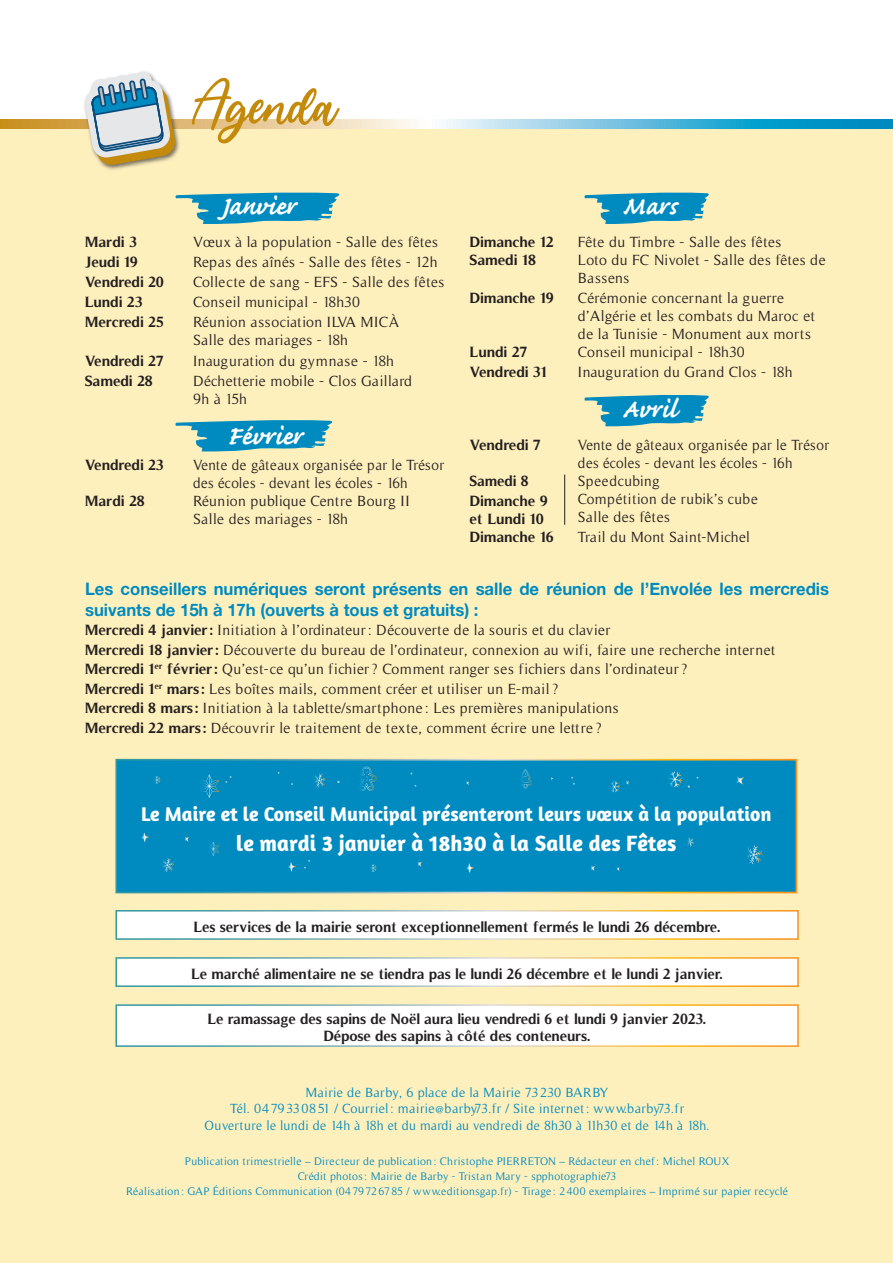
<style>
.page{position:relative;width:893px;height:1263px;background:#fff}
.page>*{position:absolute;margin:0;border:0;box-sizing:border-box;transform-origin:0 0}
.titre_script{font:75px "Palace";color:#c48a0c}
.txt_courant_light{font:700 33px "Caflisch Script";color:#fff}
.agenda_mois{font:700 33px "Caflisch Script";letter-spacing:-.01em;color:#fff}
.txt_courant___petit{font:700 22.5px "Amaranth";color:#fff}
.txt_courant___petit-2{font:700 20.25px "Amaranth";color:#fff}
.ss_titre___gros_esp{font:17.25px/20.7px "Alte Haas Grotesk Bold";color:#008bc0}
.txt_courant_light-2{font:15px/18px "Timeless";letter-spacing:.025em;color:#231f20}
.txt_courant___petit-3{font:700 15px/16.5px "Timeless";color:#231f20;text-align:center}
.txt_courant_light-3{font:700 15px/18px "Timeless";color:#231f20}
.txt_courant_light-4{font:15px/18px "Timeless";letter-spacing:.025em;color:#231f20;scale:.96 1}
.txt_courant_light-5{font:15px "Timeless";color:#231f20}
.txt_courant_light-6{font:13.5px "Timeless";letter-spacing:.025em;color:#008bc0}
.txt_courant_light-7{font:11.25px/15px "Timeless";letter-spacing:.025em;color:#008bc0;text-align:center}
.s1{font-weight:700}
</style>
<div class="page">
<div style="left:0;top:127px;width:893px;height:1136px;background:#fef0bd"></div>
<svg style="left:0;top:120px;width:893px;height:8px;background:#96c0bd"></svg>
<div style="left:83px;top:70px;width:98px;height:101px;background:#231f20;opacity:.6"></div>
<svg style="left:84px;top:71px;width:92px;height:95px"></svg>
<svg style="left:175px;top:192px;width:165px;height:32px"></svg>
<svg style="left:584px;top:192px;width:125px;height:32px"></svg>
<svg style="left:584px;top:395px;width:125px;height:31px"></svg>
<svg style="left:175px;top:420px;width:158px;height:31px"></svg>
<div style="left:116px;top:911px;width:682px;height:28px;background:#fff"></div>
<div style="left:115px;top:910px;width:684px;height:30px;border:2px solid #fff"></div>
<div style="left:116px;top:958px;width:682px;height:28px;background:#fff"></div>
<div style="left:115px;top:957px;width:684px;height:30px;border:2px solid #fff"></div>
<div style="left:116px;top:1005px;width:682px;height:41px;background:#fff"></div>
<div style="left:115px;top:1004px;width:684px;height:43px;border:2px solid #fff"></div>
<div style="left:116px;top:760px;width:680px;height:132px;background:#008bc0"></div>
<svg style="left:687px;top:837px;width:7px;height:9px"></svg>
<svg style="left:315px;top:774px;width:11px;height:13px"></svg>
<svg style="left:163px;top:858px;width:11px;height:14px"></svg>
<svg style="left:746px;top:845px;width:17px;height:19px"></svg>
<svg style="left:154px;top:776px;width:7px;height:8px"></svg>
<svg style="left:370px;top:864px;width:7px;height:8px"></svg>
<svg style="left:210px;top:842px;width:9px;height:14px"></svg>
<svg style="left:203px;top:774px;width:16px;height:24px"></svg>
<svg style="left:521px;top:769px;width:11px;height:19px"></svg>
<svg style="left:360px;top:767px;width:17px;height:24px"></svg>
<svg style="left:466px;top:863px;width:8px;height:10px"></svg>
<svg style="left:141px;top:832px;width:8px;height:10px"></svg>
<svg style="left:288px;top:862px;width:8px;height:10px"></svg>
<svg style="left:610px;top:781px;width:19px;height:11px"></svg>
<svg style="left:737px;top:776px;width:7px;height:9px"></svg>
<svg style="left:185px;top:837px;width:4px;height:5px"></svg>
<svg style="left:669px;top:772px;width:21px;height:16px"></svg>
<svg style="left:418px;top:862px;width:4px;height:5px"></svg>
<svg style="left:591px;top:866px;width:4px;height:5px"></svg>
<hr style="left:564px;top:475px;width:1px;height:50px;background:#231f20">
<p class="titre_script" style="left:194px;top:75px;width:144px">Agenda</p>
<p class="agenda_mois" style="left:221px;top:189px;width:76px">Janvier</p>
<p class="txt_courant_light-3" style="left:85px;top:233px;width:53px">Mardi 3</p>
<p class="txt_courant_light-2" style="left:193px;top:233px;width:247px">Vœux à la population - Salle des fêtes</p>
<p class="txt_courant_light-3" style="left:85px;top:253px;width:55px">Jeudi 19</p>
<p class="txt_courant_light-2" style="left:193px;top:253px;width:246px">Repas des aînés - Salle des fêtes - 12h</p>
<p class="txt_courant_light-3" style="left:85px;top:273px;width:81px">Vendredi 20</p>
<p class="txt_courant_light-2" style="left:193px;top:273px;width:253px">Collecte de sang - EFS - Salle des fêtes</p>
<p class="txt_courant_light-3" style="left:85px;top:293px;width:59px">Lundi 23</p>
<p class="txt_courant_light-2" style="left:193px;top:293px;width:168px">Conseil municipal - 18h30</p>
<p class="txt_courant_light-3" style="left:85px;top:313px;width:80px">Mercredi 25</p>
<p class="txt_courant_light-2" style="left:193px;top:313px;width:208px">Réunion association ILVA MICÀ<br>Salle des mariages - 18h</p>
<p class="txt_courant_light-3" style="left:85px;top:351px;width:81px">Vendredi 27</p>
<p class="txt_courant_light-2" style="left:193px;top:352px;width:203px">Inauguration du gymnase - 18h</p>
<p class="txt_courant_light-3" style="left:85px;top:371px;width:70px">Samedi 28</p>
<p class="txt_courant_light-2" style="left:193px;top:372px;width:220px">Déchetterie mobile - Clos Gaillard<br>9h à 15h</p>
<p class="txt_courant_light" style="left:227px;top:419px;width:77px">Février</p>
<p class="txt_courant_light-3" style="left:85px;top:456px;width:80px">Vendredi 23</p>
<p class="txt_courant_light-4" style="left:193px;top:456px;width:263px">Vente de gâteaux organisée par le Trésor des écoles - devant les écoles - 16h</p>
<p class="txt_courant_light-3" style="left:85px;top:492px;width:61px">Mardi 28</p>
<p class="txt_courant_light-2" style="left:193px;top:492px;width:218px">Réunion publique Centre Bourg II<br>Salle des mariages - 18h</p>
<p class="txt_courant_light" style="left:622px;top:189px;width:56px">Mars</p>
<p class="txt_courant_light-3" style="left:470px;top:233px;width:86px">Dimanche 12</p>
<p class="txt_courant_light-2" style="left:578px;top:233px;width:205px">Fête du Timbre - Salle des fêtes</p>
<p class="txt_courant_light-3" style="left:470px;top:251px;width:68px">Samedi 18</p>
<p class="txt_courant_light-2" style="left:578px;top:251px;width:249px">Loto du FC Nivolet - Salle des fêtes de<br>Bassens</p>
<p class="txt_courant_light-3" style="left:470px;top:289px;width:86px">Dimanche 19</p>
<p class="txt_courant_light-2" style="left:578px;top:289px;width:238px">Cérémonie concernant la guerre d’Algérie et les combats du Maroc et de la Tunisie - Monument aux morts</p>
<p class="txt_courant_light-3" style="left:470px;top:343px;width:59px">Lundi 27</p>
<p class="txt_courant_light-2" style="left:578px;top:343px;width:168px">Conseil municipal - 18h30</p>
<p class="txt_courant_light-3" style="left:470px;top:363px;width:79px">Vendredi 31</p>
<p class="txt_courant_light-5" style="left:578px;top:364px;width:216px">Inauguration du Grand Clos - 18h</p>
<p class="txt_courant_light" style="left:622px;top:393px;width:56px">Avril</p>
<p class="txt_courant_light-3" style="left:470px;top:436px;width:73px">Vendredi 7</p>
<p class="txt_courant_light-4" style="left:578px;top:436px;width:263px">Vente de gâteaux organisée par le Trésor des écoles - devant les écoles - 16h</p>
<p class="txt_courant_light-3" style="left:470px;top:472px;width:60px">Samedi 8</p>
<p class="txt_courant_light-2" style="left:578px;top:472px;width:182px">Speedcubing<br>Compétition de rubik’s cube<br>Salle des fêtes</p>
<p class="txt_courant_light-3" style="left:470px;top:528px;width:86px">Dimanche 16</p>
<p class="txt_courant_light-2" style="left:578px;top:528px;width:174px">Trail du Mont Saint-Michel</p>
<p class="txt_courant_light-3" style="left:470px;top:492px;width:80px">Dimanche 9 et Lundi 10</p>
<p class="ss_titre___gros_esp" style="left:85px;top:578px;width:746px">Les conseillers numériques seront présents en salle de réunion de l’Envolée les mercredis suivants de 15h à 17h (ouverts à tous et gratuits) :</p>
<p class="txt_courant_light-2" style="left:85px;top:621px;width:527px"><span class="s1">Mercredi 4 janvier:</span> Initiation à l’ordinateur: Découverte de la souris et du clavier</p>
<p class="txt_courant_light-2" style="left:85px;top:641px;width:692px"><span class="s1">Mercredi 18 janvier:</span> Découverte du bureau de l’ordinateur, connexion au wifi, faire une recherche internet</p>
<p class="txt_courant_light-2" style="left:85px;top:660px;width:604px"><span class="s1">Mercredi 1</span><sup>er</sup> <span class="s1">février:</span> Qu’est-ce qu’un fichier ? Comment ranger ses fichiers dans l’ordinateur ?</p>
<p class="txt_courant_light-2" style="left:85px;top:680px;width:475px"><span class="s1">Mercredi 1</span><sup>er</sup> <span class="s1">mars:</span> Les boîtes mails, comment créer et utiliser un E-mail?</p>
<p class="txt_courant_light-2" style="left:85px;top:699px;width:535px"><span class="s1">Mercredi 8 mars:</span> Initiation à la tablette/smartphone: Les premières manipulations</p>
<p class="txt_courant_light-2" style="left:85px;top:719px;width:518px"><span class="s1">Mercredi 22 mars:</span> Découvrir le traitement de texte, comment écrire une lettre?</p>
<p class="txt_courant___petit-2" style="left:141px;top:801px;width:632px">Le Maire et le Conseil Municipal présenteront leurs vœux à la population</p>
<p class="txt_courant___petit" style="left:236px;top:829px;width:442px">le mardi 3 janvier à 18h30 à la Salle des Fêtes</p>
<p class="txt_courant___petit-3" style="left:194px;top:918px;width:528px">Les services de la mairie seront exceptionnellement fermés le lundi 26 décembre.</p>
<p class="txt_courant___petit-3" style="left:191px;top:966px;width:533px">Le marché alimentaire ne se tiendra pas le lundi 26 décembre et le lundi 2 janvier.</p>
<p class="txt_courant___petit-3" style="left:208px;top:1011px;width:500px">Le ramassage des sapins de Noël aura lieu vendredi 6 et lundi 9 janvier 2023.<br>Dépose des sapins à côté des conteneurs.</p>
<p class="txt_courant_light-6" style="left:306px;top:1085px;width:305px">Mairie de Barby, 6 place de la Mairie 73230 BARBY</p>
<p class="txt_courant_light-6" style="left:230px;top:1101px;width:455px">Tél. 0479330851 / Courriel: mairie@barby73.fr / Site internet: www.barby73.fr</p>
<p class="txt_courant_light-6" style="left:204px;top:1118px;width:507px">Ouverture le lundi de 14h à 18h et du mardi au vendredi de 8h30 à 11h30 et de 14h à 18h.</p>
<p class="txt_courant_light-7" style="left:126px;top:1154px;width:663px">Publication trimestrielle – Directeur de publication: Christophe PIERRETON – Rédacteur en chef: Michel ROUX<br>Crédit photos: Mairie de Barby - Tristan Mary - spphotographie73<br>Réalisation: GAP Éditions Communication (0479726785 / www.editionsgap.fr) - Tirage: 2400 exemplaires – Imprimé sur papier recyclé</p>
</div>
